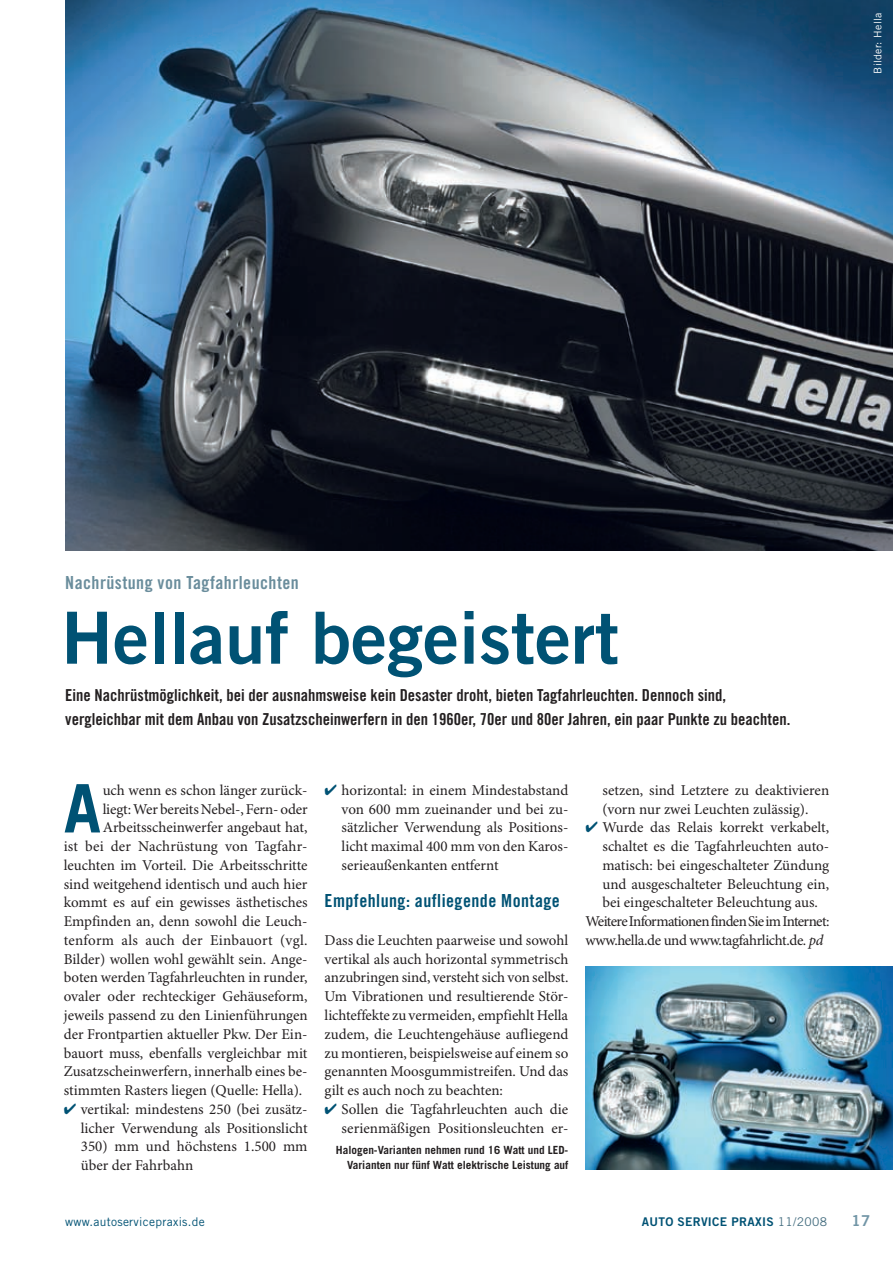
<style>
.page{position:relative;width:893px;height:1263px;background:#fff}
.page>*{position:absolute;margin:0;border:0;box-sizing:border-box;transform-origin:0 0}
.t1{font:72px "Trade Gothic LT Std Bd 2";color:#005274}
.t2{font:700 66.9px "Trade Gothic LT Std";color:#005274}
.t3{font:18px "Trade Gothic LT Std Bd Cn 20";letter-spacing:.025em;color:#005274}
.t4{font:18px "Trade Gothic LT Std Bd Cn 20";letter-spacing:.025em;color:#6a8d9c}
.t5{font:16.5px/24px "Trade Gothic LT Std Bd Cn 20";color:#231f20}
.t6{font:15px/18.8px "Minion Pro";color:#231f20;text-align:justify}
.t7{font:15px "Minion Pro";letter-spacing:-.045em;color:#231f20}
.t8{font:15px "Minion Pro";letter-spacing:-.025em;color:#231f20}
.t9{font:15px "Minion Pro";letter-spacing:.02em;color:#231f20}
.t10{font:15px "Trade Gothic LT Std Bd 2";color:#7195a6}
.t11{font:12px "Trade Gothic LT Std";letter-spacing:.025em;color:#005274}
.t12{font:12px "Trade Gothic LT Std Bd 2";letter-spacing:.025em;color:#005274}
.t13{font:700 11.25px/15px "Trade Gothic LT Std";color:#231f20;text-align:right}
.t14{font:10.5px "Trade Gothic LT Std";letter-spacing:.025em;color:#fff}
.s1{font-style:italic}
.s2{font-family:"Trade Gothic LT Std";color:#456e80}
</style>
<div class="page">
<img style="left:66px;top:0;width:827px;height:550px">
<img style="left:585px;top:966px;width:308px;height:204px">
<p class="t14" style="left:871px;top:74px;width:62px;rotate:-90deg">Bilder: Hella</p>
<p class="t4" style="left:65px;top:571px;width:235px">Nachrüstung von Tagfahrleuchten</p>
<h1 class="t1" style="left:61px;top:593px;width:559px">Hellauf begeistert</h1>
<p class="t5" style="left:65px;top:683px;width:727px">Eine Nachrüstmöglichkeit, bei der ausnahmsweise kein Desaster droht, bieten Tagfahrleuchten. Dennoch sind, vergleichbar mit dem Anbau von Zusatzscheinwerfern in den 1960er, 70er und 80er Jahren, ein paar Punkte zu beachten.</p>
<h2 class="t2" style="left:64px;top:767px;width:39px">A</h2>
<p class="t6" style="left:103px;top:781px;width:206px">uch wenn es schon länger zurück-</p>
<p class="t6" style="left:103px;top:800px;width:207px">liegt: Wer bereits Nebel-, Fern- oder</p>
<p class="t6" style="left:103px;top:819px;width:206px">Arbeitsscheinwerfer angebaut hat,</p>
<p class="t6" style="left:64px;top:838px;width:245px">ist bei der Nachrüstung von Tagfahr-</p>
<p class="t6" style="left:64px;top:856px;width:245px">leuchten im Vorteil. Die Arbeitsschritte</p>
<p class="t6" style="left:64px;top:875px;width:245px">sind weitgehend identisch und auch hier</p>
<p class="t6" style="left:64px;top:894px;width:245px">kommt es auf ein gewisses ästhetisches</p>
<p class="t6" style="left:64px;top:913px;width:245px">Empfinden an, denn sowohl die Leuch-</p>
<p class="t9" style="left:64px;top:931px;width:245px">tenform als auch der Einbauort (vgl.</p>
<p class="t6" style="left:64px;top:950px;width:245px">Bilder) wollen wohl gewählt sein. Ange-</p>
<p class="t6" style="left:64px;top:969px;width:245px">boten werden Tagfahrleuchten in runder,</p>
<p class="t6" style="left:64px;top:988px;width:245px">ovaler oder rechteckiger Gehäuseform,</p>
<p class="t6" style="left:64px;top:1006px;width:245px">jeweils passend zu den Linienführungen</p>
<p class="t6" style="left:64px;top:1025px;width:245px">der Frontpartien aktueller Pkw. Der Ein-</p>
<p class="t6" style="left:64px;top:1044px;width:245px">bauort muss, ebenfalls vergleichbar mit</p>
<p class="t6" style="left:64px;top:1063px;width:245px">Zusatzscheinwerfern, innerhalb eines be-</p>
<p class="t6" style="left:64px;top:1081px;width:240px">stimmten Rasters liegen (Quelle: Hella).</p>
<p class="t6" style="left:81px;top:1100px;width:228px">vertikal: mindestens 250 (bei zusätz-</p>
<p class="t6" style="left:81px;top:1119px;width:228px">licher Verwendung als Positionslicht</p>
<p class="t6" style="left:81px;top:1138px;width:228px">350) mm und höchstens 1.500 mm</p>
<p class="t6" style="left:81px;top:1156px;width:114px">über der Fahrbahn</p>
<p class="t6" style="left:342px;top:781px;width:228px">horizontal: in einem Mindestabstand von 600 mm zueinander und bei zu&shy;sätzlicher Verwendung als Positions&shy;licht maximal 400 mm von den Karos&shy;serieaußenkanten entfernt</p>
<p class="t3" style="left:325px;top:890px;width:237px">Empfehlung: aufliegende Montage</p>
<p class="t6" style="left:325px;top:931px;width:245px">Dass die Leuchten paarweise und sowohl vertikal als auch horizontal symmetrisch anzubringen sind, versteht sich von selbst.<br>Um Vibrationen und resultierende Stör&shy;lichteffekte zu vermeiden, empfiehlt Hella zudem, die Leuchtengehäuse aufliegend zu montieren, beispielsweise auf einem so genannten Moosgummistreifen. Und das gilt es auch noch zu beachten:</p>
<p class="t6" style="left:342px;top:1100px;width:228px">Sollen die Tagfahrleuchten auch die serienmäßigen Positionsleuchten er-</p>
<p class="t13" style="left:336px;top:1142px;width:234px">Halogen-Varianten nehmen rund 16 Watt und LED-<br>Varianten nur fünf Watt elektrische Leistung auf</p>
<p class="t6" style="left:602px;top:781px;width:228px">setzen, sind Letztere zu deaktivieren</p>
<p class="t6" style="left:602px;top:800px;width:208px">(vorn nur zwei Leuchten zulässig).</p>
<p class="t6" style="left:602px;top:819px;width:228px">Wurde das Relais korrekt verkabelt,</p>
<p class="t6" style="left:602px;top:838px;width:228px">schaltet es die Tagfahrleuchten auto-</p>
<p class="t6" style="left:602px;top:856px;width:228px">matisch: bei eingeschalteter Zündung</p>
<p class="t6" style="left:602px;top:875px;width:228px">und ausgeschalteter Beleuchtung ein,</p>
<p class="t6" style="left:602px;top:894px;width:217px">bei eingeschalteter Beleuchtung aus.</p>
<p class="t7" style="left:585px;top:912px;width:245px">Weitere Informationen finden Sie im Internet:</p>
<p class="t8" style="left:585px;top:931px;width:240px">www.hella.de und www.tagfahrlicht.de. <span class="s1">pd</span></p>
<p class="t11" style="left:65px;top:1215px;width:141px">www.autoservicepraxis.de</p>
<p class="t12" style="left:642px;top:1215px;width:187px">AUTO SERVICE PRAXIS <span class="s2">11/2008</span></p>
<p class="t10" style="left:851px;top:1212px;width:20px">17</p>
</div>
